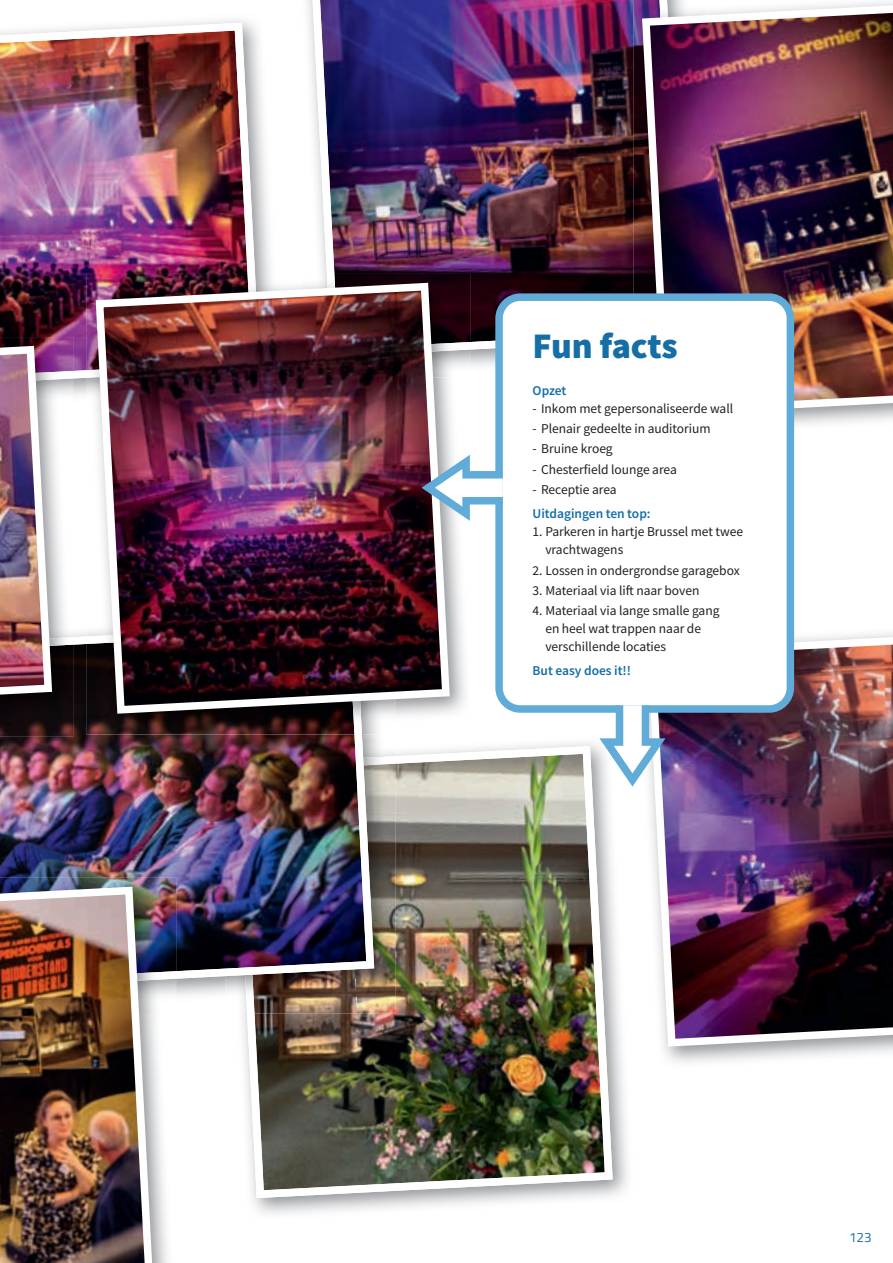
<style>
.page{position:relative;width:893px;height:1263px;background:#fff}
.page>*{position:absolute;margin:0;border:0;box-sizing:border-box;transform-origin:0 0}
.t1{font:900 36px "Source Sans Pro";letter-spacing:-.01em;color:#156ea6}
.t2{font:13.5px/18px "Source Sans Pro";color:#231f20}
.t3{font:600 13.5px "Source Sans Pro";color:#156ea6}
.t4{font:13.5px "Titillium Web";color:#156ea6}
</style>
<div class="page">
<img style="left:239px;top:746px;width:374px;height:452px">
<img style="left:245px;top:756px;width:150px;height:257px">
<img style="left:0;top:632px;width:374px;height:356px">
<img style="left:0;top:878px;width:176px;height:385px">
<img style="left:152px;top:971px;width:24px;height:17px">
<img style="left:0;top:887px;width:152px;height:376px">
<img style="left:0;top:23px;width:260px;height:359px">
<img style="left:312px;top:0;width:321px;height:357px">
<img style="left:0;top:648px;width:73px;height:89px">
<img style="left:52px;top:637px;width:21px;height:11px">
<img style="left:0;top:337px;width:73px;height:34px">
<img style="left:52px;top:371px;width:21px;height:11px">
<img style="left:0;top:346px;width:52px;height:349px">
<img style="left:87px;top:628px;width:275px;height:106px">
<img style="left:87px;top:274px;width:173px;height:104px">
<img style="left:302px;top:274px;width:169px;height:104px">
<img style="left:327px;top:274px;width:144px;height:83px">
<img style="left:96px;top:283px;width:354px;height:431px">
<img style="left:677px;top:0;width:216px;height:436px">
<img style="left:633px;top:0;width:44px;height:293px">
<img style="left:642px;top:5px;width:251px;height:410px">
<img style="left:647px;top:637px;width:246px;height:409px">
<svg style="left:495px;top:293px;width:299px;height:420px"></svg>
<svg style="left:599px;top:705px;width:66px;height:82px"></svg>
<svg style="left:421px;top:455px;width:82px;height:66px"></svg>
<h1 class="t1" style="left:533px;top:321px;width:147px">Fun facts</h1>
<p class="t3" style="left:533px;top:382px;width:35px">Opzet</p>
<p class="t2" style="left:533px;top:400px;width:202px">- Inkom met gepersonaliseerde wall</p>
<p class="t2" style="left:533px;top:420px;width:179px">- Plenair gedeelte in auditorium</p>
<p class="t2" style="left:533px;top:440px;width:82px">- Bruine kroeg</p>
<p class="t2" style="left:533px;top:460px;width:146px">- Chesterfield lounge area</p>
<p class="t2" style="left:533px;top:480px;width:86px">- Receptie area</p>
<p class="t3" style="left:533px;top:505px;width:120px">Uitdagingen ten top:</p>
<p class="t2" style="left:545px;top:523px;width:199px;text-indent:-13px">1. Parkeren in hartje Brussel met twee vrachtwagens</p>
<p class="t2" style="left:533px;top:561px;width:209px">2. Lossen in ondergrondse garagebox</p>
<p class="t2" style="left:533px;top:581px;width:168px">3. Materiaal via lift naar boven</p>
<p class="t2" style="left:545px;top:601px;width:176px;text-indent:-13px">4. Materiaal via lange smalle gang en heel wat trappen naar de verschillende locaties</p>
<p class="t3" style="left:533px;top:662px;width:100px">But easy does it!!</p>
<p class="t4" style="left:849px;top:1227px;width:24px">123</p>
</div>
